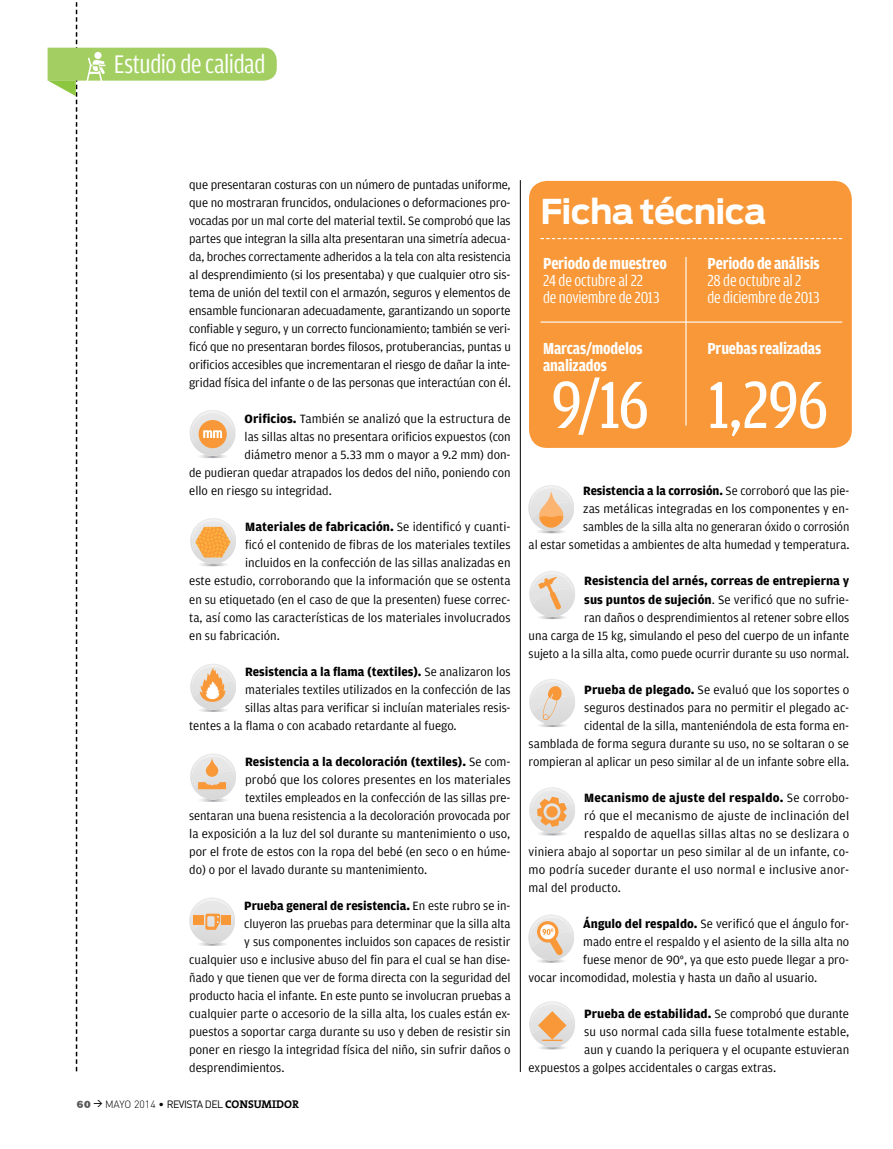
<style>
.page{position:relative;width:893px;height:1149px;background:#fff}
.page>*{position:absolute;margin:0;border:0;box-sizing:border-box;transform-origin:0 0}
.t1{font:70.65px "Amplitude Cond";color:#fff}
.t2{font:700 33.9px "Antenna";letter-spacing:-.02em;color:#fff}
.t3{font:27px "Amplitude Cond";letter-spacing:-.015em;color:#fff}
.t4{font:700 16.95px "Amplitude Cond";letter-spacing:-.01em;color:#fff}
.t5{font:16.95px "Amplitude Cond";letter-spacing:-.01em;color:#fff}
.t6{font:12.75px/18px "Amplitude";color:#000;text-align:right}
.t7{font:700 12.75px "Amplitude";color:#000}
.t8{font:12.75px "Amplitude";letter-spacing:.02em;color:#000}
.t9{font:10.5px "DIN";letter-spacing:-.05em;color:#000}
.s1{font-weight:700}
.s2{font-weight:400}
.s3{font-family:"Rockwell";font-weight:800;color:#58595b}
.s4{font-weight:500;font-size:9px}
.s5{font-weight:300}
.s6{font-family:"The Serif";font-weight:700;font-size:11.25px}
</style>
<div class="page">
<div style="left:529px;top:181px;width:323px;height:267px;background:#f89838;border-radius:18px"></div>
<hr style="left:685px;top:257px;width:2px;height:168px;background:#fff">
<hr style="left:541px;top:321px;width:301px;height:1px;background:#fff">
<svg style="left:541px;top:238px;width:301px;height:1px"></svg>
<hr style="left:520px;top:180px;width:1px;height:891px;background:#000">
<svg style="left:528px;top:485px;width:46px;height:48px"></svg>
<svg style="left:529px;top:571px;width:46px;height:48px"></svg>
<svg style="left:48px;top:2px;width:229px;height:1068px"></svg>
<div style="left:221px;top:914px;width:10px;height:10px;background:#f89838"></div>
<div style="left:194px;top:914px;width:10px;height:10px;background:#f89838"></div>
<svg style="left:529px;top:679px;width:46px;height:47px"></svg>
<svg style="left:528px;top:914px;width:46px;height:48px"></svg>
<svg style="left:529px;top:787px;width:46px;height:48px"></svg>
<svg style="left:529px;top:1001px;width:46px;height:48px"></svg>
<h3 class="t3" style="left:114px;top:50px;width:153px">Estudio de calidad</h3>
<p class="t6" style="left:189px;top:176px;width:323px;text-align:justify">que presentaran costuras con un número de puntadas uniforme, que no mostraran fruncidos, ondulaciones o deformaciones pro&shy;vocadas por un mal corte del material textil. Se comprobó que las partes que integran la silla alta presentaran una simetría adecua&shy;da, broches correctamente adheridos a la tela con alta resistencia al desprendimiento (si los presentaba) y que cualquier otro sis&shy;tema de unión del textil con el armazón, seguros y elementos de ensamble funcionaran adecuadamente, garantizando un soporte confiable y seguro, y un correcto funcionamiento; también se veri&shy;ficó que no presentaran bordes filosos, protuberancias, puntas u orificios accesibles que incrementaran el riesgo de dañar la inte&shy;gridad física del infante o de las personas que interactúan con él.</p>
<p class="t6" style="left:245px;top:410px;width:267px"><span class="s1">Orificios.</span> También se analizó que la estructura de</p>
<p class="t6" style="left:245px;top:428px;width:268px">las sillas altas no presentara orificios expuestos (con</p>
<p class="t6" style="left:245px;top:446px;width:267px">diámetro menor a 5.33 mm o mayor a 9.2 mm) don-</p>
<p class="t6" style="left:189px;top:464px;width:323px">de pudieran quedar atrapados los dedos del niño, poniendo con</p>
<p class="t6" style="left:189px;top:482px;width:144px">ello en riesgo su integridad.</p>
<p class="t7" style="left:245px;top:520px;width:267px">Materiales de fabricación. <span class="s2">Se identificó y cuanti-</span></p>
<p class="t6" style="left:245px;top:536px;width:267px">ficó el contenido de fibras de los materiales textiles</p>
<p class="t6" style="left:245px;top:554px;width:267px">incluidos en la confección de las sillas analizadas en</p>
<p class="t6" style="left:189px;top:572px;width:323px">este estudio, corroborando que la información que se ostenta</p>
<p class="t6" style="left:189px;top:590px;width:323px">en su etiquetado (en el caso de que la presenten) fuese correc-</p>
<p class="t6" style="left:189px;top:608px;width:323px">ta, así como las características de los materiales involucrados</p>
<p class="t6" style="left:189px;top:626px;width:92px">en su fabricación.</p>
<p class="t7" style="left:245px;top:664px;width:267px">Resistencia a la flama (textiles). <span class="s2">Se analizaron los</span></p>
<p class="t6" style="left:245px;top:680px;width:267px">materiales textiles utilizados en la confección de las</p>
<p class="t6" style="left:245px;top:698px;width:267px">sillas altas para verificar si incluían materiales resis-</p>
<p class="t6" style="left:189px;top:716px;width:269px">tentes a la flama o con acabado retardante al fuego.</p>
<p class="t7" style="left:245px;top:754px;width:267px">Resistencia a la decoloración (textiles). <span class="s2">Se com-</span></p>
<p class="t6" style="left:245px;top:770px;width:267px">probó que los colores presentes en los materiales</p>
<p class="t6" style="left:245px;top:788px;width:267px">textiles empleados en la confección de las sillas pre-</p>
<p class="t6" style="left:189px;top:806px;width:323px">sentaran una buena resistencia a la decoloración provocada por</p>
<p class="t6" style="left:189px;top:824px;width:323px">la exposición a la luz del sol durante su mantenimiento o uso,</p>
<p class="t6" style="left:189px;top:842px;width:323px">por el frote de estos con la ropa del bebé (en seco o en húme-</p>
<p class="t6" style="left:189px;top:860px;width:239px">do) o por el lavado durante su mantenimiento.</p>
<p class="t7" style="left:244px;top:898px;width:268px">Prueba general de resistencia. <span class="s2">En este rubro se in-</span></p>
<p class="t6" style="left:244px;top:914px;width:268px">cluyeron las pruebas para determinar que la silla alta</p>
<p class="t6" style="left:244px;top:932px;width:268px">y sus componentes incluidos son capaces de resistir</p>
<p class="t6" style="left:189px;top:950px;width:323px">cualquier uso e inclusive abuso del fin para el cual se han dise-</p>
<p class="t6" style="left:189px;top:968px;width:323px">ñado y que tienen que ver de forma directa con la seguridad del</p>
<p class="t6" style="left:189px;top:986px;width:323px">producto hacia el infante. En este punto se involucran pruebas a</p>
<p class="t6" style="left:189px;top:1004px;width:323px">cualquier parte o accesorio de la silla alta, los cuales están ex-</p>
<p class="t6" style="left:189px;top:1022px;width:323px">puestos a soportar carga durante su uso y deben de resistir sin</p>
<p class="t6" style="left:189px;top:1040px;width:323px">poner en riesgo la integridad física del niño, sin sufrir daños o</p>
<p class="t6" style="left:189px;top:1058px;width:97px">desprendimientos.</p>
<p class="t9" style="left:77px;top:1097px;width:224px"><span class="s3">60</span> <span class="s4">&gt;</span> <span class="s5">MAYO 2014 •</span> REVISTA DEL <span class="s6">CONSUMIDOR</span></p>
<h2 class="t2" style="left:541px;top:191px;width:227px">Ficha técnica</h2>
<h3 class="t4" style="left:543px;top:254px;width:125px">Periodo de muestreo</h3>
<h3 class="t4" style="left:707px;top:254px;width:114px">Periodo de análisis</h3>
<h3 class="t5" style="left:543px;top:272px;width:102px">24 de octubre al 22</h3>
<h3 class="t5" style="left:707px;top:272px;width:96px">28 de octubre al 2</h3>
<h3 class="t5" style="left:543px;top:288px;width:118px">de noviembre de 2013</h3>
<h3 class="t5" style="left:707px;top:288px;width:114px">de diciembre de 2013</h3>
<h3 class="t4" style="left:543px;top:339px;width:101px">Marcas/modelos</h3>
<h3 class="t4" style="left:707px;top:339px;width:115px">Pruebas realizadas</h3>
<h3 class="t4" style="left:543px;top:356px;width:66px">analizados</h3>
<h1 class="t1" style="left:551px;top:366px;width:279px">9/16 1,296</h1>
<p class="t6" style="left:529px;top:482px;width:322px"><span class="s1">Resistencia a la corrosión.</span> Se corroboró que las pie-<br>zas metálicas integradas en los componentes y en-<br>sambles de la silla alta no generaran óxido o corrosión<br>al estar sometidas a ambientes de alta humedad y temperatura.</p>
<p class="t6" style="left:529px;top:572px;width:322px"><span class="s1">Resistencia del arnés, correas de entrepierna y<br>sus puntos de sujeción</span>. Se verificó que no sufrie-<br>ran daños o desprendimientos al retener sobre ellos<br>una carga de 15 kg, simulando el peso del cuerpo de un infante sujeto a la silla alta, como puede ocurrir durante su uso normal.</p>
<p class="t6" style="left:529px;top:680px;width:322px"><span class="s1">Prueba de plegado.</span> Se evaluó que los soportes o<br>seguros destinados para no permitir el plegado ac-<br>cidental de la silla, manteniéndola de esta forma en-<br>samblada de forma segura durante su uso, no se soltaran o se rompieran al aplicar un peso similar al de un infante sobre ella.</p>
<p class="t7" style="left:584px;top:790px;width:266px">Mecanismo de ajuste del respaldo. <span class="s2">Se corrobo-</span></p>
<p class="t6" style="left:584px;top:806px;width:266px">ró que el mecanismo de ajuste de inclinación del</p>
<p class="t6" style="left:584px;top:824px;width:266px">respaldo de aquellas sillas altas no se deslizara o</p>
<p class="t6" style="left:529px;top:842px;width:322px">viniera abajo al soportar un peso similar al de un infante, co-</p>
<p class="t8" style="left:529px;top:862px;width:322px">mo podría suceder durante el uso normal e inclusive anor-</p>
<p class="t6" style="left:529px;top:878px;width:94px">mal del producto.</p>
<p class="t6" style="left:583px;top:914px;width:267px"><span class="s1">Ángulo del respaldo.</span> Se verificó que el ángulo for-</p>
<p class="t6" style="left:583px;top:932px;width:267px">mado entre el respaldo y el asiento de la silla alta no</p>
<p class="t6" style="left:583px;top:950px;width:267px">fuese menor de 90°, ya que esto puede llegar a pro-</p>
<p class="t6" style="left:529px;top:968px;width:290px">vocar incomodidad, molestia y hasta un daño al usuario.</p>
<p class="t7" style="left:584px;top:1006px;width:266px">Prueba de estabilidad. <span class="s2">Se comprobó que durante</span></p>
<p class="t6" style="left:584px;top:1022px;width:267px">su uso normal cada silla fuese totalmente estable,</p>
<p class="t6" style="left:584px;top:1040px;width:266px">aun y cuando la periquera y el ocupante estuvieran</p>
<p class="t6" style="left:529px;top:1058px;width:249px">expuestos a golpes accidentales o cargas extras.</p>
</div>
